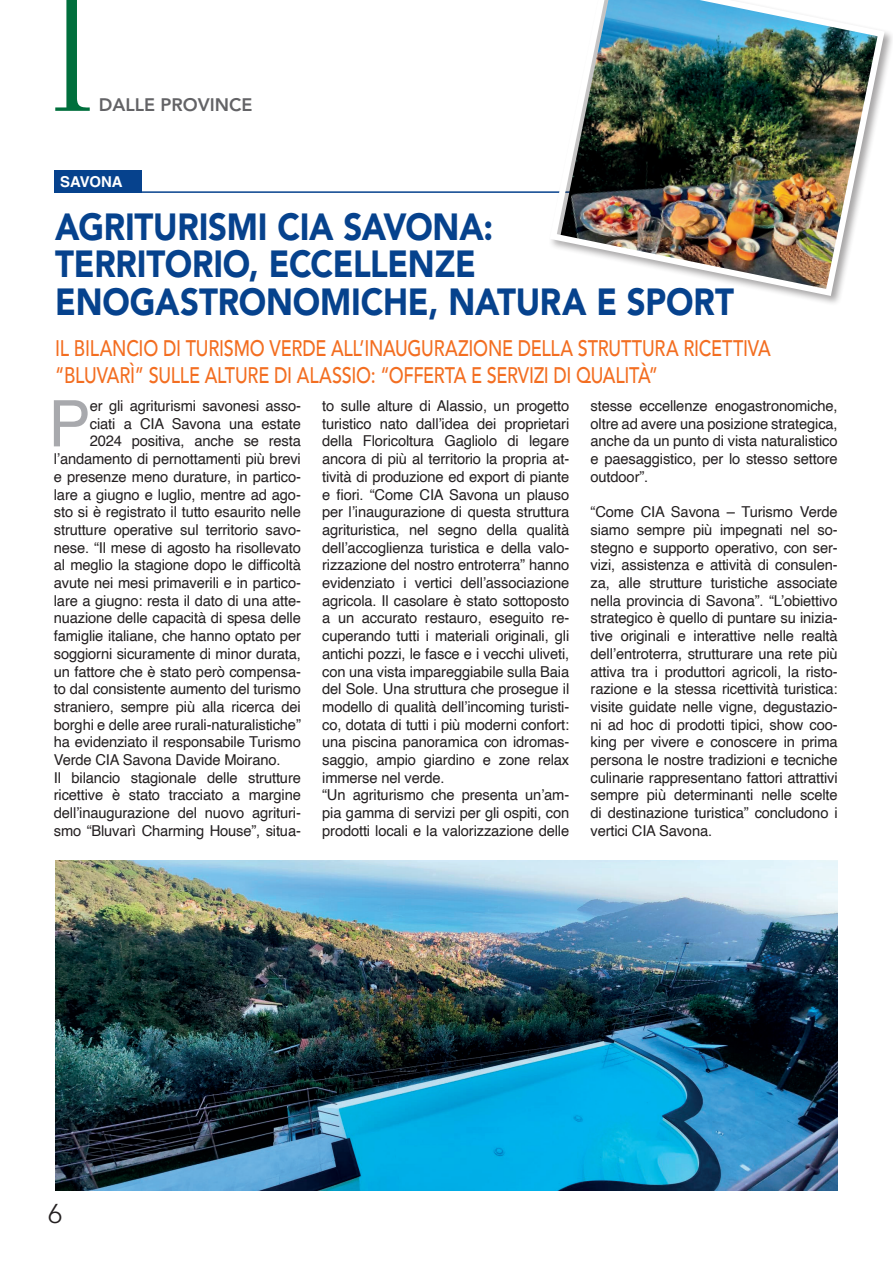
<style>
.page{position:relative;width:893px;height:1263px;background:#fff}
.page>*{position:absolute;margin:0;border:0;box-sizing:border-box;transform-origin:0 0}
.Normal__Web{font:64.35px "Helvetica";color:#a8a9ad}
.Corpo_del_testo{font:900 37.5px/37.5px "Avenir LT Std";letter-spacing:-.01em;color:#06428d;scale:.88 1}
.t1{font:300 27px "Avenir LT Std";color:#231f20}
.Corpo_del_testo-2{font:500 22.5px/27px "Avenir";letter-spacing:-.015em;color:#f36e21;scale:.8 1}
.t2{font:800 18px "Avenir LT Std";color:#636366}
.Normal__Web-2{font:15px/17.7px "Helvetica";letter-spacing:-.01em;color:#231f20;text-align:justify}
.Plain_Text{font:700 15px "Helvetica LT Std";letter-spacing:-.015em;color:#fff}
</style>
<div class="page">
<svg style="left:55px;top:0;width:35px;height:111px"></svg>
<div style="left:54px;top:170px;width:88px;height:23px;background:#06428d"></div>
<hr style="left:132px;top:191px;width:703px;height:2px;background:#06428d">
<img style="left:55px;top:860px;width:783px;height:331px">
<img style="left:546px;top:0;width:342px;height:299px">
<p class="t2" style="left:99px;top:94px;width:155px">DALLE PROVINCE</p>
<p class="Plain_Text" style="left:60px;top:172px;width:64px">SAVONA</p>
<p class="Corpo_del_testo" style="left:55px;top:208px;width:773px">AGRITURISMI CIA SAVONA:<br>TERRITORIO, ECCELLENZE<br>ENOGASTRONOMICHE, NATURA E SPORT</p>
<p class="Corpo_del_testo-2" style="left:55px;top:334px;width:896px">IL BILANCIO DI TURISMO VERDE ALL’INAUGURAZIONE DELLA STRUTTURA RICETTIVA “BLUVARÌ” SULLE ALTURE DI ALASSIO: “OFFERTA E SERVIZI DI QUALITÀ”</p>
<p class="Normal__Web" style="left:48px;top:374px;width:44px">P</p>
<p class="Normal__Web-2" style="left:90px;top:397px;width:213px">er gli agriturismi savonesi asso-</p>
<p class="Normal__Web-2" style="left:90px;top:415px;width:213px">ciati a CIA Savona una estate</p>
<p class="Normal__Web-2" style="left:90px;top:433px;width:213px">2024 positiva, anche se resta</p>
<p class="Normal__Web-2" style="left:54px;top:450px;width:249px">l’andamento di pernottamenti più brevi</p>
<p class="Normal__Web-2" style="left:54px;top:468px;width:249px">e presenze meno durature, in partico-</p>
<p class="Normal__Web-2" style="left:54px;top:486px;width:249px">lare a giugno e luglio, mentre ad ago-</p>
<p class="Normal__Web-2" style="left:54px;top:503px;width:249px">sto si è registrato il tutto esaurito nelle</p>
<p class="Normal__Web-2" style="left:54px;top:521px;width:249px">strutture operative sul territorio savo-</p>
<p class="Normal__Web-2" style="left:54px;top:539px;width:249px">nese. “Il mese di agosto ha risollevato</p>
<p class="Normal__Web-2" style="left:54px;top:557px;width:249px">al meglio la stagione dopo le difficoltà</p>
<p class="Normal__Web-2" style="left:54px;top:574px;width:249px">avute nei mesi primaverili e in partico-</p>
<p class="Normal__Web-2" style="left:54px;top:592px;width:249px">lare a giugno: resta il dato di una atte-</p>
<p class="Normal__Web-2" style="left:54px;top:610px;width:249px">nuazione delle capacità di spesa delle</p>
<p class="Normal__Web-2" style="left:54px;top:627px;width:249px">famiglie italiane, che hanno optato per</p>
<p class="Normal__Web-2" style="left:54px;top:645px;width:249px">soggiorni sicuramente di minor durata,</p>
<p class="Normal__Web-2" style="left:54px;top:663px;width:249px">un fattore che è stato però compensa-</p>
<p class="Normal__Web-2" style="left:54px;top:680px;width:249px">to dal consistente aumento del turismo</p>
<p class="Normal__Web-2" style="left:54px;top:698px;width:249px">straniero, sempre più alla ricerca dei</p>
<p class="Normal__Web-2" style="left:54px;top:716px;width:249px">borghi e delle aree rurali-naturalistiche”</p>
<p class="Normal__Web-2" style="left:54px;top:734px;width:249px">ha evidenziato il responsabile Turismo</p>
<p class="Normal__Web-2" style="left:54px;top:751px;width:228px">Verde CIA Savona Davide Moirano.</p>
<p class="Normal__Web-2" style="left:54px;top:769px;width:249px">Il bilancio stagionale delle strutture ricettive è stato tracciato a margine dell’inaugurazione del nuovo agrituri&shy;smo “Bluvarì Charming House”, situa-</p>
<p class="Normal__Web-2" style="left:322px;top:397px;width:249px">to sulle alture di Alassio, un progetto turistico nato dall’idea dei proprietari della Floricoltura Gagliolo di legare ancora di più al territorio la propria at&shy;tività di produzione ed export di piante e fiori. “Come CIA Savona un plauso per l’inaugurazione di questa struttura agrituristica, nel segno della qualità dell’accoglienza turistica e della valo&shy;rizzazione del nostro entroterra” hanno evidenziato i vertici dell’associazione agricola. Il casolare è stato sottoposto a un accurato restauro, eseguito re&shy;cuperando tutti i materiali originali, gli antichi pozzi, le fasce e i vecchi uliveti, con una vista impareggiabile sulla Baia del Sole. Una struttura che prosegue il modello di qualità dell’incoming turisti&shy;co, dotata di tutti i più moderni confort: una piscina panoramica con idromas&shy;saggio, ampio giardino e zone relax immerse nel verde.</p>
<p class="Normal__Web-2" style="left:322px;top:787px;width:249px">“Un agriturismo che presenta un’am&shy;pia gamma di servizi per gli ospiti, con prodotti locali e la valorizzazione delle</p>
<p class="Normal__Web-2" style="left:591px;top:397px;width:249px">stesse eccellenze enogastronomiche, oltre ad avere una posizione strategica, anche da un punto di vista naturalistico e paesaggistico, per lo stesso settore outdoor”.</p>
<p class="Normal__Web-2" style="left:591px;top:503px;width:249px">“Come CIA Savona – Turismo Verde siamo sempre più impegnati nel so&shy;stegno e supporto operativo, con ser&shy;vizi, assistenza e attività di consulen&shy;za, alle strutture turistiche associate nella provincia di Savona”. “L’obiettivo strategico è quello di puntare su inizia&shy;tive originali e interattive nelle realtà dell’entroterra, strutturare una rete più attiva tra i produttori agricoli, la risto&shy;razione e la stessa ricettività turistica: visite guidate nelle vigne, degustazio&shy;ni ad hoc di prodotti tipici, show coo&shy;king per vivere e conoscere in prima persona le nostre tradizioni e tecniche culinarie rappresentano fattori attrattivi sempre più determinanti nelle scelte di destinazione turistica” concludono i vertici CIA Savona.</p>
<p class="t1" style="left:48px;top:1198px;width:16px">6</p>
</div>
